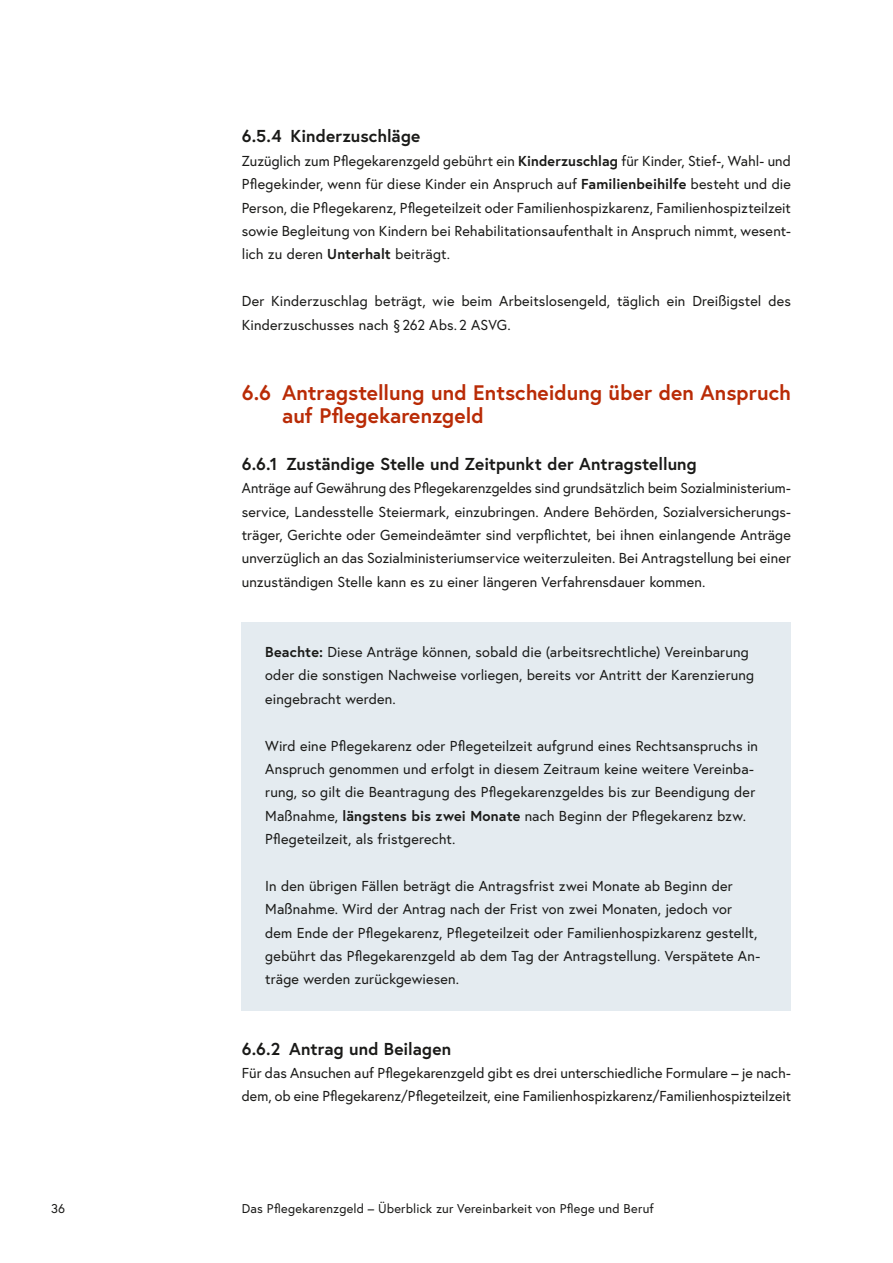
<style>
.page{position:relative;width:893px;height:1263px;background:#fff}
.page>*{position:absolute;margin:0;border:0;box-sizing:border-box;transform-origin:0 0}
.t1{font:700 21px/23.2px "Europa Austria";letter-spacing:.005em;color:#b92b06}
.t2{font:700 17.25px "Europa Austria";letter-spacing:.005em;color:#1a1a18}
.p_Abstand_danach{font:14.4px/23.4px "Europa Austria";letter-spacing:.005em;color:#1a1a18;text-align:justify}
.Infobox_p_Infobox{font:14.4px/23.4px "Europa Austria";letter-spacing:.01em;color:#1a1a18}
.Infobox_p_Infobox_ohne_h_h2_danach{font:14.4px/23.4px "Europa Austria";letter-spacing:.01em;color:#1a1a18}
.t3{font:12.75px "Europa Austria";letter-spacing:.015em;color:#1a1a18}
.s1{font-weight:700}
</style>
<div class="page">
<div style="left:242px;top:622px;width:549px;height:108px;background:#e4ebf0"></div>
<div style="left:242px;top:716px;width:549px;height:155px;background:#e4ebf0"></div>
<div style="left:242px;top:856px;width:549px;height:155px;background:#e4ebf0"></div>
<h3 class="t2" style="left:242px;top:125px;width:180px">6.5.4 Kinderzuschläge</h3>
<p class="p_Abstand_danach" style="left:242px;top:149px;width:551px">Zuzüglich zum Pflegekarenzgeld gebührt ein <span class="s1">Kinderzuschlag</span> für Kinder, Stief-, Wahl- und Pflegekinder, wenn für diese Kinder ein Anspruch auf <span class="s1">Familienbeihilfe</span> besteht und die Person, die Pflegekarenz, Pflegeteilzeit oder Familienhospizkarenz, Familienhospizteilzeit sowie Begleitung von Kindern bei Rehabilitationsaufenthalt in Anspruch nimmt, wesent&shy;lich zu deren <span class="s1">Unterhalt</span> beiträgt.</p>
<p class="p_Abstand_danach" style="left:242px;top:289px;width:551px">Der Kinderzuschlag beträgt, wie beim Arbeitslosengeld, täglich ein Dreißigstel des<br>Kinderzuschusses nach § 262 Abs. 2 ASVG.</p>
<h2 class="t1" style="left:282px;top:380px;width:510px;text-indent:-40px">6.6 Antragstellung und Entscheidung über den Anspruch auf Pflegekarenzgeld</h2>
<h3 class="t2" style="left:242px;top:452px;width:456px">6.6.1 Zuständige Stelle und Zeitpunkt der Antragstellung</h3>
<p class="p_Abstand_danach" style="left:242px;top:476px;width:551px">Anträge auf Gewährung des Pflegekarenzgeldes sind grundsätzlich beim Sozialministerium&shy;service, Landesstelle Steiermark, einzubringen. Andere Behörden, Sozialversicherungs&shy;träger, Gerichte oder Gemeindeämter sind verpflichtet, bei ihnen einlangende Anträge unverzüglich an das Sozialministeriumservice weiterzuleiten. Bei Antragstellung bei einer unzuständigen Stelle kann es zu einer längeren Verfahrensdauer kommen.</p>
<p class="Infobox_p_Infobox_ohne_h_h2_danach" style="left:265px;top:640px;width:490px"><span class="s1">Beachte:</span> Diese Anträge können, sobald die (arbeitsrechtliche) Vereinbarung oder die sonstigen Nachweise vorliegen, bereits vor Antritt der Karenzierung eingebracht werden.</p>
<p class="Infobox_p_Infobox" style="left:265px;top:733px;width:494px">Wird eine Pflegekarenz oder Pflegeteilzeit aufgrund eines Rechtsanspruchs in Anspruch genommen und erfolgt in diesem Zeitraum keine weitere Vereinba&shy;rung, so gilt die Beantragung des Pflegekarenzgeldes bis zur Beendigung der Maßnahme, <span class="s1">längstens bis zwei Monate</span> nach Beginn der Pflegekarenz bzw.<br>Pflegeteilzeit, als fristgerecht.</p>
<p class="Infobox_p_Infobox" style="left:265px;top:874px;width:496px">In den übrigen Fällen beträgt die Antragsfrist zwei Monate ab Beginn der Maßnahme. Wird der Antrag nach der Frist von zwei Monaten, jedoch vor dem Ende der Pflegekarenz, Pflegeteilzeit oder Familienhospizkarenz gestellt, gebührt das Pflegekarenzgeld ab dem Tag der Antragstellung. Verspätete An&shy;träge werden zurückgewiesen.</p>
<h3 class="t2" style="left:242px;top:1037px;width:211px">6.6.2 Antrag und Beilagen</h3>
<p class="p_Abstand_danach" style="left:242px;top:1061px;width:551px">Für das Ansuchen auf Pflegekarenzgeld gibt es drei unterschiedliche Formulare – je nach&shy;dem, ob eine Pflegekarenz/Pflegeteilzeit, eine Familienhospizkarenz/Familienhospizteilzeit</p>
<p class="t3" style="left:51px;top:1200px;width:16px">36</p>
<p class="t3" style="left:242px;top:1200px;width:413px">Das Pflegekarenzgeld – Überblick zur Vereinbarkeit von Pflege und Beruf</p>
</div>
